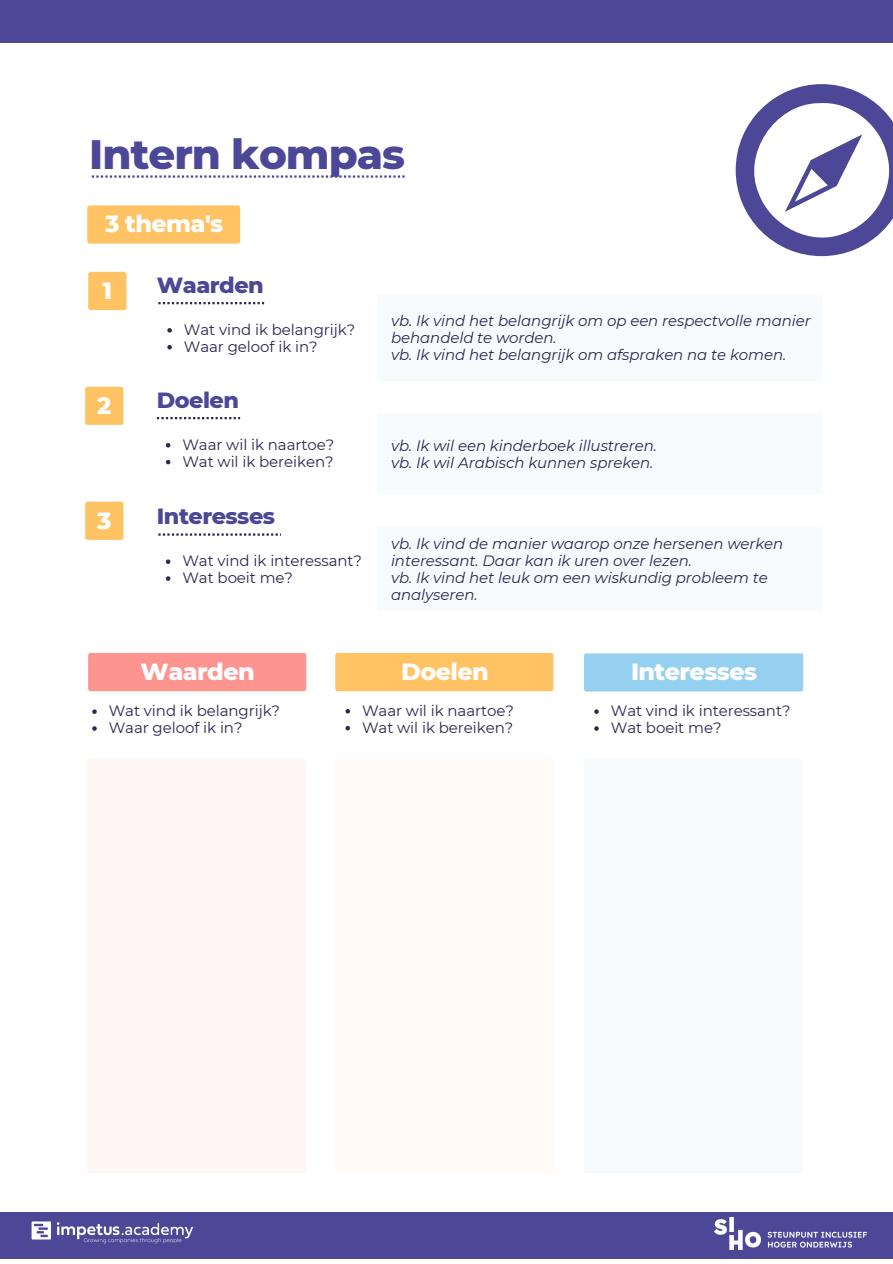
<style>
.page{position:relative;width:893px;height:1264px;background:#fff}
.page>*{position:absolute;margin:0;border:0;box-sizing:border-box;transform-origin:0 0}
.t1{font:800 41.85px "Montserrat";letter-spacing:-.025em;color:#4c4797}
.t2{font:800 23.85px "Montserrat";letter-spacing:-.025em;color:#fff}
.t3{font:800 22.35px "Montserrat";letter-spacing:-.025em;color:#4c4797}
.t4{font:italic 15px/16.8px "Montserrat";letter-spacing:-.005em;color:#2a2751}
.t5{font:15px/16.8px "Montserrat";letter-spacing:-.005em;color:#2a2751}
</style>
<div class="page">
<svg style="left:92px;top:175px;width:312px;height:3px"></svg>
<div style="left:584px;top:653px;width:219px;height:38px;background:#95d0f1;border-radius:2px"></div>
<div style="left:88px;top:653px;width:218px;height:38px;background:#fd948f;border-radius:2px"></div>
<div style="left:335px;top:653px;width:218px;height:38px;background:#ffc364;border-radius:2px"></div>
<div style="left:88px;top:272px;width:38px;height:38px;background:#ffc364;border-radius:2px"></div>
<div style="left:85px;top:387px;width:38px;height:38px;background:#ffc364;border-radius:2px"></div>
<svg style="left:158px;top:533px;width:123px;height:2px"></svg>
<div style="left:85px;top:501px;width:38px;height:39px;background:#ffc364;border-radius:2px"></div>
<div style="left:87px;top:205px;width:153px;height:39px;background:#ffc364;border-radius:2px"></div>
<div style="left:0;top:1212px;width:892px;height:46px;background:#4c4797"></div>
<svg style="left:158px;top:302px;width:106px;height:2px"></svg>
<svg style="left:157px;top:417px;width:83px;height:2px"></svg>
<div style="left:87px;top:759px;width:218px;height:413px;background:#fef7f6"></div>
<div style="left:336px;top:759px;width:218px;height:413px;background:#fffaf3"></div>
<div style="left:584px;top:759px;width:218px;height:413px;background:#f7fbfd"></div>
<svg style="left:594px;top:709px;width:4px;height:5px"></svg>
<svg style="left:594px;top:726px;width:4px;height:4px"></svg>
<svg style="left:92px;top:709px;width:5px;height:5px"></svg>
<svg style="left:92px;top:726px;width:5px;height:4px"></svg>
<svg style="left:345px;top:709px;width:5px;height:4px"></svg>
<svg style="left:345px;top:726px;width:5px;height:4px"></svg>
<div style="left:378px;top:527px;width:444px;height:83px;background:#f7fbfd"></div>
<svg style="left:167px;top:328px;width:5px;height:4px"></svg>
<svg style="left:167px;top:345px;width:5px;height:4px"></svg>
<div style="left:378px;top:413px;width:444px;height:81px;background:#f7fbfd"></div>
<svg style="left:166px;top:443px;width:4px;height:4px"></svg>
<svg style="left:166px;top:460px;width:4px;height:4px"></svg>
<svg style="left:166px;top:559px;width:4px;height:5px"></svg>
<svg style="left:166px;top:576px;width:4px;height:5px"></svg>
<svg style="left:735px;top:84px;width:157px;height:172px"></svg>
<div style="left:378px;top:295px;width:444px;height:86px;background:#f7fbfd"></div>
<img style="left:31px;top:1221px;width:162px;height:23px">
<img style="left:715px;top:1217px;width:151px;height:32px">
<div style="left:0;top:0;width:892px;height:43px;background:#4c4797"></div>
<h1 class="t1" style="left:89px;top:129px;width:317px">Intern kompas</h1>
<h2 class="t2" style="left:105px;top:209px;width:120px">3 thema's</h2>
<h2 class="t2" style="left:103px;top:276px;width:11px">1</h2>
<h2 class="t2" style="left:97px;top:390px;width:16px">2</h2>
<h3 class="t3" style="left:157px;top:271px;width:108px">Waarden</h3>
<p class="t5" style="left:184px;top:321px;width:173px">Wat vind ik belangrijk?<br>Waar geloof ik in?</p>
<h3 class="t3" style="left:157px;top:386px;width:84px">Doelen</h3>
<p class="t5" style="left:182px;top:436px;width:153px">Waar wil ik naartoe?<br>Wat wil ik bereiken?</p>
<h2 class="t2" style="left:97px;top:505px;width:16px">3</h2>
<h3 class="t3" style="left:157px;top:502px;width:120px">Interesses</h3>
<p class="t5" style="left:182px;top:552px;width:181px">Wat vind ik interessant?<br>Wat boeit me?</p>
<p class="t4" style="left:391px;top:312px;width:421px">vb. Ik vind het belangrijk om op een respectvolle manier behandeld te worden.<br>vb. Ik vind het belangrijk om afspraken na te komen.</p>
<p class="t4" style="left:391px;top:437px;width:267px">vb. Ik wil een kinderboek illustreren. vb. Ik wil Arabisch kunnen spreken.</p>
<p class="t4" style="left:391px;top:535px;width:394px">vb. Ik vind de manier waarop onze hersenen werken interessant. Daar kan ik uren over lezen.<br>vb. Ik vind het leuk om een wiskundig probleem te analyseren.</p>
<h2 class="t2" style="left:141px;top:657px;width:116px">Waarden</h2>
<p class="t5" style="left:109px;top:702px;width:173px">Wat vind ik belangrijk?<br>Waar geloof ik in?</p>
<h2 class="t2" style="left:401px;top:657px;width:89px">Doelen</h2>
<p class="t5" style="left:362px;top:702px;width:153px">Waar wil ik naartoe?<br>Wat wil ik bereiken?</p>
<h2 class="t2" style="left:631px;top:657px;width:128px">Interesses</h2>
<p class="t5" style="left:610px;top:702px;width:181px">Wat vind ik interessant?<br>Wat boeit me?</p>
</div>
